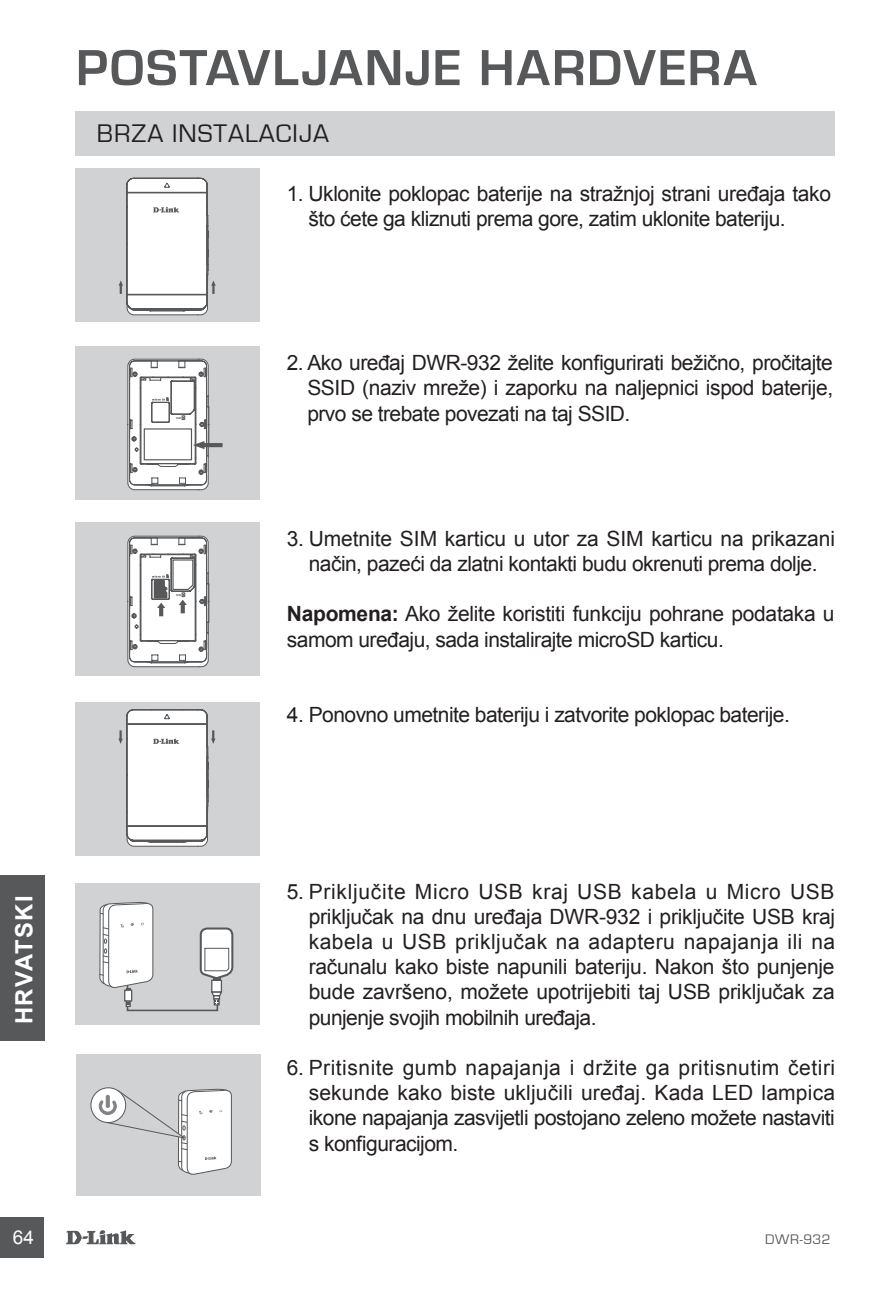
<style>
.page{position:relative;width:893px;height:1290px;background:#fff}
.page>*{position:absolute;margin:0;border:0;box-sizing:border-box;transform-origin:0 0}
.t1{font:700 52.5px "Eurostile";letter-spacing:.035em;color:#57585a}
.t2{font:26.25px "Eurostile";letter-spacing:.04em;color:#231f20}
.t3{font:700 23.8px "Arial";letter-spacing:.06em;color:#fff}
.t4{font:21px/25.2px "Arial";letter-spacing:-.025em;color:#231f20;text-align:justify}
.t5{font:18.9px "Arial";color:#fff}
.t6{font:14.35px "Eurostile";letter-spacing:.035em;color:#57585a}
.s1{font-weight:700}
</style>
<div class="page">
<svg style="left:66px;top:1230px;width:70px;height:14px"></svg>
<div style="left:0;top:1217px;width:44px;height:41px;background:#57585a"></div>
<div style="left:0;top:875px;width:45px;height:166px;background:#57585a"></div>
<div style="left:76px;top:111px;width:759px;height:45px;background:#d1d2d4"></div>
<div style="left:76px;top:168px;width:184px;height:153px;background:#d1d2d4"></div>
<div style="left:76px;top:346px;width:184px;height:154px;background:#d1d2d4"></div>
<div style="left:76px;top:522px;width:184px;height:154px;background:#d1d2d4"></div>
<div style="left:76px;top:702px;width:184px;height:153px;background:#d1d2d4"></div>
<div style="left:75px;top:883px;width:185px;height:142px;background:#d1d2d4"></div>
<div style="left:76px;top:1054px;width:185px;height:142px;background:#d1d2d4"></div>
<svg style="left:99px;top:902px;width:135px;height:110px"></svg>
<svg style="left:119px;top:177px;width:97px;height:139px"></svg>
<svg style="left:127px;top:535px;width:83px;height:133px;background:#d4d4d5"></svg>
<svg style="left:118px;top:709px;width:97px;height:138px"></svg>
<svg style="left:90px;top:1087px;width:142px;height:88px"></svg>
<div style="left:106px;top:1095px;width:4px;height:13px;border:1px solid #808285"></div>
<svg style="left:127px;top:358px;width:96px;height:133px"></svg>
<h1 class="t1" style="left:76px;top:39px;width:682px">POSTAVLJANJE HARDVERA</h1>
<p class="t2" style="left:97px;top:119px;width:234px">BRZA INSTALACIJA</p>
<p class="t4" style="left:308px;top:181px;width:524px;text-indent:-22px">1. Uklonite poklopac baterije na stražnjoj strani uređaja tako što ćete ga kliznuti prema gore, zatim uklonite bateriju.</p>
<p class="t4" style="left:307px;top:350px;width:527px;text-indent:-21px">2. Ako uređaj DWR-932 želite konfigurirati bežično, pročitajte SSID (naziv mreže) i zaporku na naljepnici ispod baterije, prvo se trebate povezati na taj SSID.</p>
<p class="t4" style="left:287px;top:526px;width:549px;text-align:center">3. Umetnite SIM karticu u utor za SIM karticu na prikazani način, pazeći da zlatni kontakti budu okrenuti prema dolje.</p>
<p class="t4" style="left:287px;top:601px;width:549px"><span class="s1">Napomena:</span> Ako želite koristiti funkciju pohrane podataka u samom uređaju, sada instalirajte microSD karticu.</p>
<p class="t3" style="left:8px;top:1024px;width:131px;rotate:-90deg">HRVATSKI</p>
<p class="t4" style="left:287px;top:702px;width:504px">4. Ponovno umetnite bateriju i zatvorite poklopac baterije.</p>
<p class="t4" style="left:309px;top:879px;width:528px;text-indent:-22px">5. Priključite Micro USB kraj USB kabela u Micro USB priključak na dnu uređaja DWR-932 i priključite USB kraj kabela u USB priključak na adapteru napajanja ili na računalu kako biste napunili bateriju. Nakon što punjenje bude završeno, možete upotrijebiti taj USB priključak za punjenje svojih mobilnih uređaja.</p>
<p class="t4" style="left:309px;top:1055px;width:528px;text-indent:-22px">6. Pritisnite gumb napajanja i držite ga pritisnutim četiri sekunde kako biste uključili uređaj. Kada LED lampica ikone napajanja zasvijetli postojano zeleno možete nastaviti s konfiguracijom.</p>
<p class="t5" style="left:13px;top:1225px;width:23px">64</p>
<p class="t6" style="left:765px;top:1231px;width:67px">DWR-932</p>
</div>
